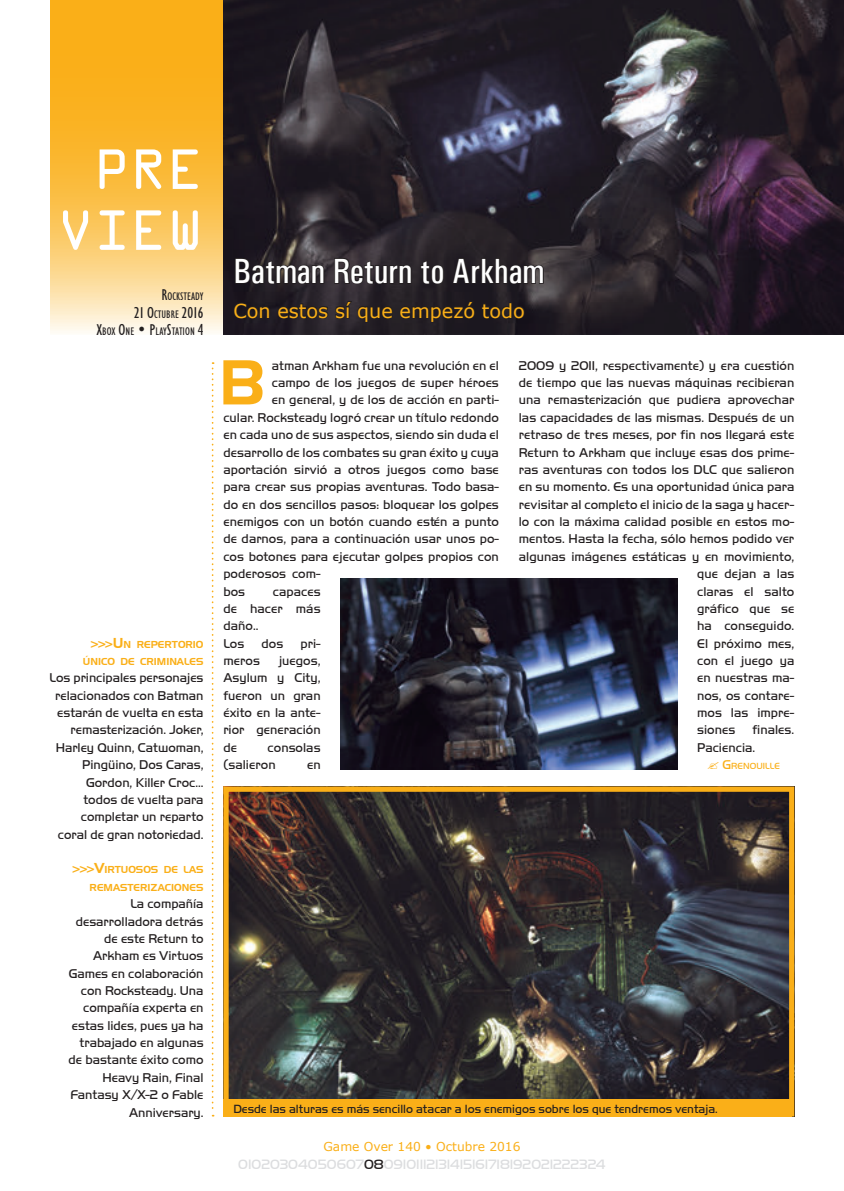
<style>
.page{position:relative;width:844px;height:1191px;background:#fff}
.page>*{position:absolute;margin:0;border:0;box-sizing:border-box;transform-origin:0 0}
.t1{font:61.43px "Handel Gothic BT";color:#faaf18}
.t2{font:50.75px/60.9px "OCRA Std";color:#fff}
.t3{font:500 condensed 35px "Univers";color:#fff}
.t4{font:19.25px "Verdana";color:#faaf18}
.t5{font:condensed 15.75px "Humanist 521 BT";color:#231f20}
.t6{font:14px "Handel Got D Ligh";color:#dcdddf}
.t7{font:13.12px/17.3px "Handel Got D Ligh";letter-spacing:.005em;color:#231f20}
.t8{font:12.25px "Handel Got D Ligh";color:#231f20}
.t9{font:12.25px "Verdana";color:#faaf18}
.t10{font:condensed 11.03px "Humanist 521 BT";color:#231f20}
.t11{font:9.8px/17.3px "Handel Gothic BT";color:#faaf18;text-align:right}
.t12{font:9.1px "Handel Got D Ligh";letter-spacing:.005em;color:#faaf18}
.s1{font-size:15.75px}
.s2{font-size:11.03px}
.s3{font-size:12.25px}
.s4{font-size:14px}
.s5{font-size:13.12px}
.s6{color:#231f20}
</style>
<div class="page">
<svg style="left:50px;top:0;width:173px;height:333px;background:#fac14e"></svg>
<img style="left:223px;top:0;width:620px;height:335px">
<img style="left:229px;top:792px;width:559px;height:307px">
<div style="left:223px;top:786px;width:571px;height:330px;border:5px solid #faaf18"></div>
<svg style="left:232px;top:257px;width:312px;height:66px;background:#272227"></svg>
<div style="left:223px;top:1099px;width:568px;height:17px;background:#faaf18"></div>
<svg style="left:212px;top:362px;width:1px;height:754px"></svg>
<img style="left:340px;top:578px;width:337px;height:191px">
<h2 class="t2" style="left:57px;top:144px;width:148px;text-indent:37px">PRE<br>VIEW</h2>
<p class="t10" style="left:161px;top:290px;width:44px"><span class="s1">R</span>OCKSTEADY</p>
<p class="t5" style="left:134px;top:303px;width:71px">21 O<span class="s2">CTUBRE</span> 2016</p>
<p class="t10" style="left:96px;top:325px;width:109px"><span class="s1">X</span>BOX <span class="s1">O</span>NE <span class="s1">• P</span>LAY<span class="s1">S</span>TATION <span class="s1">4</span></p>
<p class="t11" style="left:83px;top:635px;width:122px"><span class="s3">&gt;&gt;&gt;</span><span class="s4">U</span> N REPERTORIO<br>ÚNICO DE CRIMINALES</p>
<p class="t7" style="left:50px;top:669px;width:155px;text-align:right">Los principales personajes relacionados con Batman estarán de vuelta en esta remasterización. Joker,<br>Harley Quinn, Catwoman,<br>Pingüino, Dos Caras,<br>Gordon, Killer Croc... todos de vuelta para completar un reparto coral de gran notoriedad.</p>
<p class="t11" style="left:71px;top:861px;width:134px"><span class="s3">&gt;&gt;&gt;</span><span class="s4">V</span>IRTUOSOS DE LAS<br>REMASTERIZACIONES</p>
<p class="t7" style="left:69px;top:895px;width:136px;text-align:right">La compañía desarrolladora detrás de este Return to<br>Arkham es Virtuos<br>Games en colaboración con Rocksteady. Una compañía experta en estas lides, pues ya ha trabajado en algunas de bastante éxito como<br>Heavy Rain, Final<br>Fantasy X/X-2 o Fable<br>Anniversary.</p>
<h3 class="t3" style="left:233px;top:250px;width:312px">Batman Return to Arkham</h3>
<h3 class="t4" style="left:233px;top:297px;width:293px">Con estos sí que empezó todo</h3>
<h1 class="t1" style="left:219px;top:345px;width:48px">B</h1>
<p class="t7" style="left:272px;top:357px;width:228px">atman Arkham fue una revolución en el</p>
<p class="t7" style="left:518px;top:357px;width:277px">2009 y 2011, respectivamente) y era cuestión</p>
<p class="t7" style="left:518px;top:374px;width:277px">de tiempo que las nuevas máquinas recibieran</p>
<p class="t7" style="left:518px;top:391px;width:277px">una remasterización que pudiera aprovechar</p>
<p class="t7" style="left:518px;top:409px;width:277px">las capacidades de las mismas. Después de un</p>
<p class="t7" style="left:518px;top:426px;width:277px">retraso de tres meses, por fin nos llegará este</p>
<p class="t7" style="left:518px;top:443px;width:277px">Return to Arkham que incluye esas dos prime-</p>
<p class="t7" style="left:518px;top:461px;width:277px">ras aventuras con todos los DLC que salieron</p>
<p class="t7" style="left:518px;top:478px;width:277px">en su momento. Es una oportunidad única para</p>
<p class="t7" style="left:518px;top:496px;width:277px">revisitar al completo el inicio de la saga y hacer-</p>
<p class="t7" style="left:518px;top:513px;width:277px">lo con la máxima calidad posible en estos mo-</p>
<p class="t7" style="left:518px;top:530px;width:277px">mentos. Hasta la fecha, sólo hemos podido ver</p>
<p class="t7" style="left:518px;top:548px;width:277px">algunas imágenes estáticas y en movimiento,</p>
<p class="t7" style="left:697px;top:565px;width:99px">que dejan a las</p>
<p class="t7" style="left:697px;top:582px;width:99px">claras el salto</p>
<p class="t7" style="left:697px;top:600px;width:99px">gráfico que se</p>
<p class="t7" style="left:697px;top:617px;width:99px">ha conseguido.</p>
<p class="t7" style="left:697px;top:634px;width:99px">El próximo mes,</p>
<p class="t7" style="left:697px;top:652px;width:99px">con el juego ya</p>
<p class="t7" style="left:697px;top:669px;width:99px">en nuestras ma-</p>
<p class="t7" style="left:697px;top:687px;width:99px">nos, os contare-</p>
<p class="t7" style="left:697px;top:704px;width:99px">mos las impre-</p>
<p class="t7" style="left:697px;top:721px;width:40px">siones</p>
<p class="t7" style="left:272px;top:374px;width:228px">campo de los juegos de super héroes</p>
<p class="t7" style="left:272px;top:391px;width:228px">en general, y de los de acción en parti-</p>
<p class="t7" style="left:223px;top:409px;width:277px">cular. Rocksteady logró crear un título redondo</p>
<p class="t7" style="left:223px;top:426px;width:277px">en cada uno de sus aspectos, siendo sin duda el</p>
<p class="t7" style="left:223px;top:443px;width:277px">desarrollo de los combates su gran éxito y cuya</p>
<p class="t7" style="left:223px;top:461px;width:277px">aportación sirvió a otros juegos como base</p>
<p class="t7" style="left:223px;top:478px;width:277px">para crear sus propias aventuras. Todo basa-</p>
<p class="t7" style="left:223px;top:496px;width:277px">do en dos sencillos pasos: bloquear los golpes</p>
<p class="t7" style="left:223px;top:513px;width:277px">enemigos con un botón cuando estén a punto</p>
<p class="t7" style="left:223px;top:530px;width:277px">de darnos, para a continuación usar unos po-</p>
<p class="t7" style="left:223px;top:548px;width:277px">cos botones para ejecutar golpes propios con</p>
<p class="t7" style="left:223px;top:565px;width:99px">poderosos com-</p>
<p class="t7" style="left:223px;top:582px;width:23px">bos</p>
<p class="t7" style="left:223px;top:582px;width:99px;text-indent:49px">capaces de hacer más daño..<br>Los</p>
<p class="t7" style="left:261px;top:634px;width:23px">dos</p>
<p class="t7" style="left:300px;top:634px;width:21px">pri-</p>
<p class="t7" style="left:223px;top:652px;width:99px;text-align:justify;text-indent:55px">juegos, Asylum y City, fueron un gran éxito en la ante&shy;rior generación de</p>
<p class="t7" style="left:223px;top:652px;width:38px">meros</p>
<p class="t7" style="left:697px;top:721px;width:99px;text-indent:55px">finales.<br>Paciencia.</p>
<p class="t12" style="left:722px;top:761px;width:59px"><span class="s5">G</span>RENOUILLE</p>
<p class="t7" style="left:223px;top:739px;width:99px;text-indent:44px">consolas (salieron</p>
<p class="t7" style="left:307px;top:756px;width:15px">en</p>
<p class="t8" style="left:233px;top:1101px;width:486px">Desde las alturas es más sencillo atacar a los enemigos sobre los que tendremos ventaja.</p>
<p class="t9" style="left:323px;top:1138px;width:198px">Game Over 140 • Octubre 2016</p>
<p class="t6" style="left:238px;top:1156px;width:369px">01020304050607<span class="s6">08</span>09101112131415161718192021222324</p>
</div>
